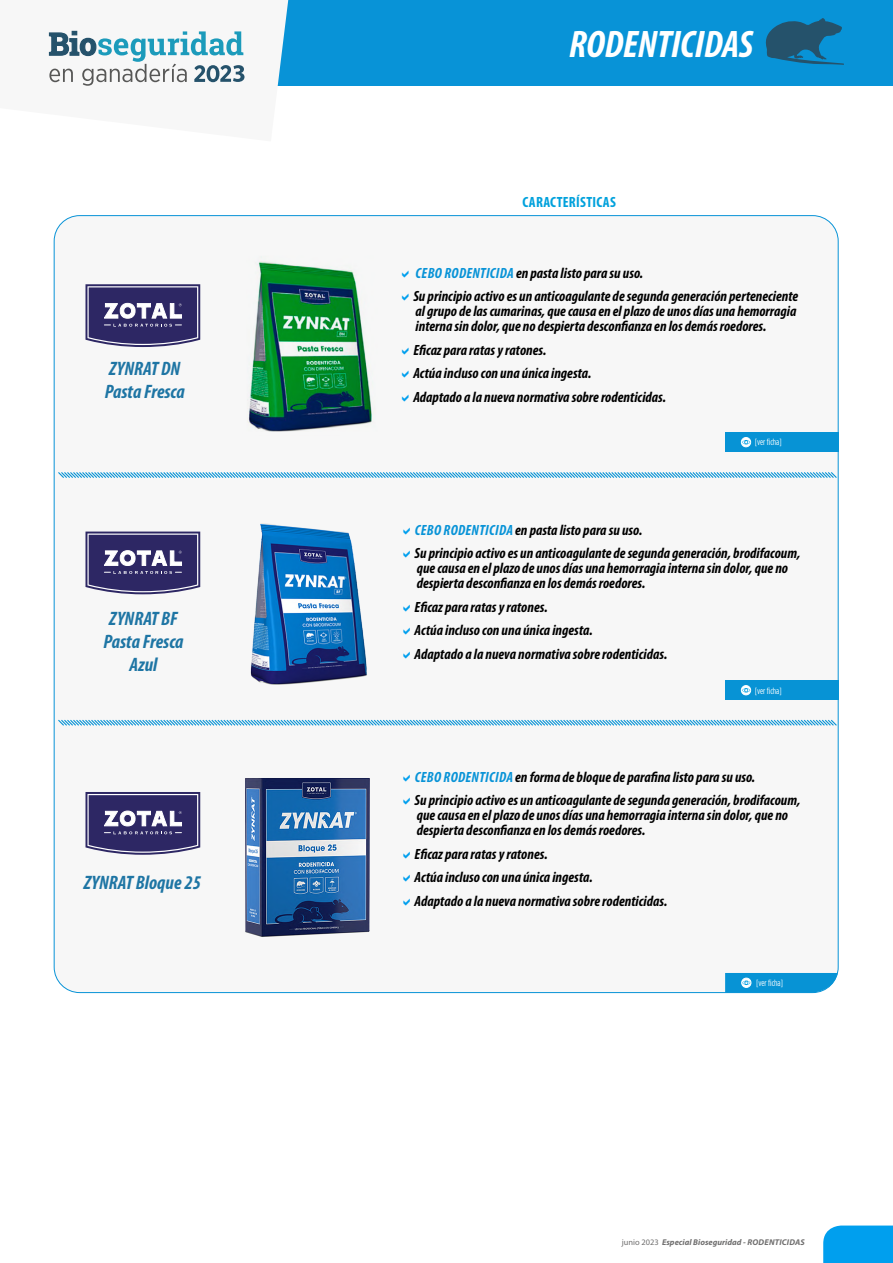
<style>
.page{position:relative;width:893px;height:1263px;background:#fff}
.page>*{position:absolute;margin:0;border:0;box-sizing:border-box;transform-origin:0 0}
.t1{font:italic 700 condensed 38.55px "Myriad Pro";letter-spacing:-.005em;color:#fff}
.t2{font:italic 700 condensed 19.5px/23.4px "Myriad Pro";color:#1e75a4;text-align:center}
.t3{font:italic 700 condensed 14.85px/23.5px "Myriad Pro";color:#000}
.t4{font:700 condensed 14.85px "Myriad Pro";letter-spacing:.02em;color:#00a1dc}
.t5{font:9px "Gotham Condensed";color:#fff}
.t6{font:italic 700 8.4px "Myriad Pro";color:#706f6f}
.s1{color:#0893d7}
.s2{color:#0793d5}
.s3{font-weight:400;font-style:normal}
</style>
<div class="page">
<div style="left:54px;top:216px;width:784px;height:776px;background:#f7f7f7;border-radius:26px"></div>
<svg style="left:58px;top:471px;width:780px;height:8px"></svg>
<svg style="left:58px;top:718px;width:780px;height:9px"></svg>
<div style="left:725px;top:432px;width:113px;height:20px;background:#0793d5"></div>
<svg style="left:741px;top:437px;width:10px;height:10px"></svg>
<div style="left:741px;top:437px;width:10px;height:10px;border:1px solid #fff;border-radius:50%"></div>
<svg style="left:742px;top:440px;width:8px;height:4px"></svg>
<div style="left:725px;top:680px;width:113px;height:20px;background:#0793d5"></div>
<svg style="left:741px;top:685px;width:10px;height:10px"></svg>
<div style="left:741px;top:685px;width:10px;height:10px;border:1px solid #fff;border-radius:50%"></div>
<svg style="left:742px;top:688px;width:8px;height:4px"></svg>
<svg style="left:725px;top:973px;width:113px;height:20px;background:#1d9cd8"></svg>
<svg style="left:85px;top:284px;width:115px;height:63px;background:#565282"></svg>
<svg style="left:85px;top:531px;width:115px;height:63px;background:#565282"></svg>
<svg style="left:85px;top:792px;width:115px;height:63px;background:#565182"></svg>
<img style="left:247px;top:257px;width:125px;height:175px">
<img style="left:250px;top:523px;width:117px;height:162px">
<img style="left:245px;top:778px;width:125px;height:159px">
<div style="left:0;top:0;width:893px;height:85px;background:#0893d7"></div>
<div style="left:823px;top:1225px;width:70px;height:38px;background:#009fee"></div>
<svg style="left:0;top:0;width:291px;height:86px;background:#d5e2e7"></svg>
<svg style="left:765px;top:18px;width:79px;height:47px"></svg>
<h2 class="t2" style="left:105px;top:356px;width:82px;text-align:left">ZYNRAT DN<br>Pasta Fresca</h2>
<h2 class="t2" style="left:103px;top:606px;width:82px">ZYNRAT BF<br>Pasta Fresca<br>Azul</h2>
<h2 class="t2" style="left:84px;top:870px;width:119px">ZYNRAT Bloque 25</h2>
<h1 class="t1" style="left:569px;top:21px;width:186px">RODENTICIDAS</h1>
<p class="t4" style="left:523px;top:193px;width:95px">CARACTERÍSTICAS</p>
<p class="t3" style="left:413px;top:261px;width:386px"><span class="s1">CEBO RODENTICIDA</span> en pasta listo para su uso.<br>Su principio activo es un anticoagulante de segunda generación perteneciente</p>
<p class="t3" style="left:415px;top:304px;width:382px;line-height:15px">al grupo de las cumarinas, que causa en el plazo de unos días una hemorragia interna sin dolor, que no despierta desconfianza en los demás roedores.</p>
<p class="t3" style="left:413px;top:338px;width:254px">Eficaz para ratas y ratones.<br>Actúa incluso con una única ingesta.<br>Adaptado a la nueva normativa sobre rodenticidas.</p>
<p class="t5" style="left:755px;top:437px;width:28px">[ver ficha]</p>
<p class="t3" style="left:415px;top:518px;width:387px"><span class="s1">CEBO RODENTICIDA</span> en pasta listo para su uso.<br>Su principio activo es un anticoagulante de segunda generación, brodifacoum,</p>
<p class="t3" style="left:417px;top:561px;width:373px;line-height:15px">que causa en el plazo de unos días una hemorragia interna sin dolor, que no despierta desconfianza en los demás roedores.</p>
<p class="t3" style="left:415px;top:595px;width:254px">Eficaz para ratas y ratones.<br>Actúa incluso con una única ingesta.<br>Adaptado a la nueva normativa sobre rodenticidas.</p>
<p class="t5" style="left:755px;top:685px;width:28px">[ver ficha]</p>
<p class="t3" style="left:415px;top:764px;width:387px"><span class="s1">CEBO RODENTICIDA</span> en forma de bloque de parafina listo para su uso.<br>Su principio activo es un anticoagulante de segunda generación, brodifacoum,</p>
<p class="t3" style="left:417px;top:807px;width:373px;line-height:15px">que causa en el plazo de unos días una hemorragia interna sin dolor, que no despierta desconfianza en los demás roedores.</p>
<p class="t3" style="left:415px;top:841px;width:254px">Eficaz para ratas y ratones.<br>Actúa incluso con una única ingesta.<br>Adaptado a la nueva normativa sobre rodenticidas.</p>
<p class="t5" style="left:753px;top:978px;width:31px"><span class="s2">+</span>[ver ficha]</p>
<p class="t6" style="left:622px;top:1236px;width:184px"><span class="s3">junio 2023</span> Especial Bioseguridad - RODENTICIDAS</p>
</div>
